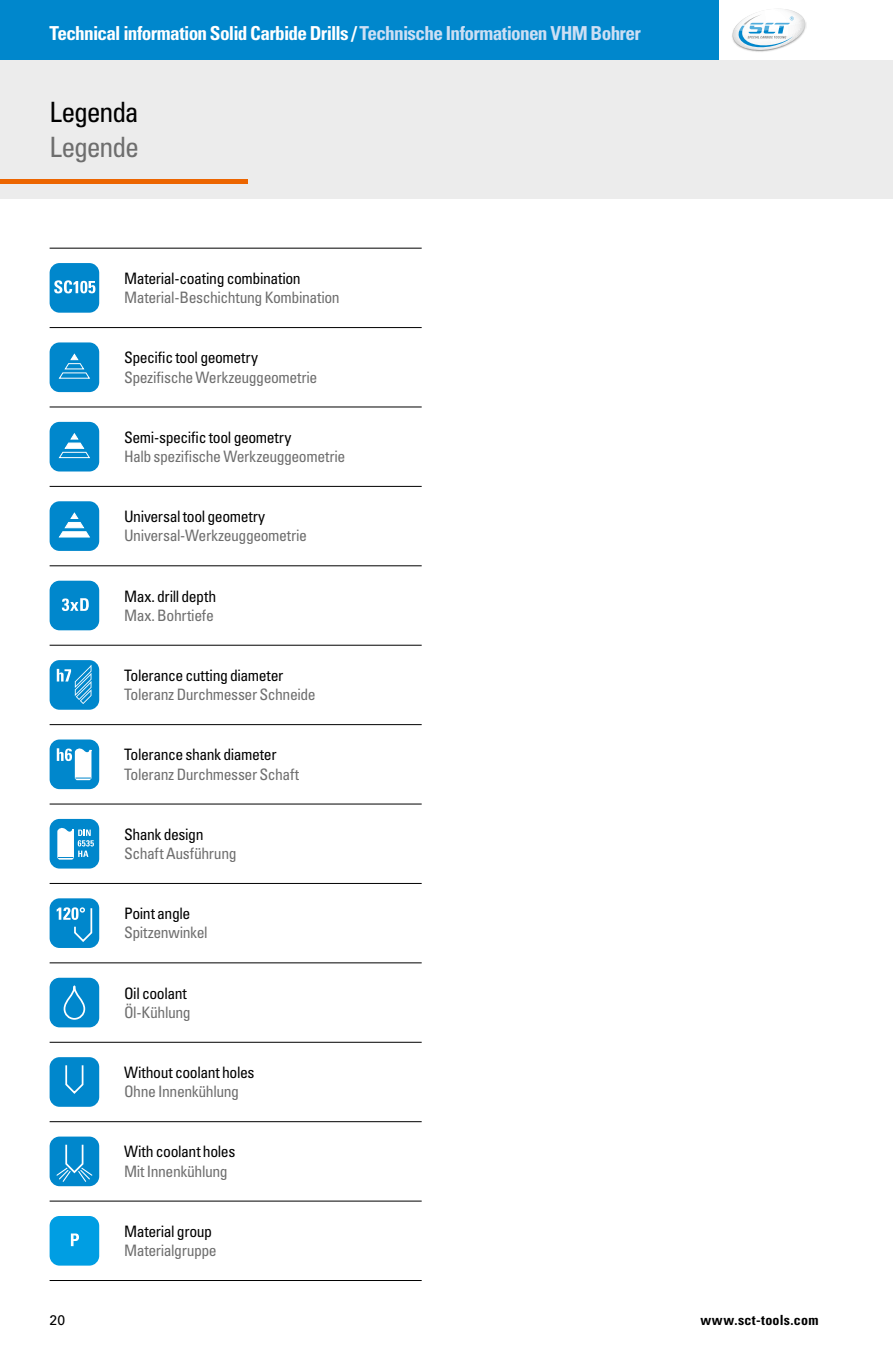
<style>
.page{position:relative;width:893px;height:1350px;background:#fff}
.page>*{position:absolute;margin:0;border:0;box-sizing:border-box;transform-origin:0 0}
.t1{font:condensed 28px "Univers LT Std";letter-spacing:-.045em;color:#000}
.t2{font:condensed 28px "Univers LT Std";letter-spacing:-.045em;color:#6e6e6e}
.t3{font:700 condensed 19.25px "Univers LT Std";letter-spacing:-.035em;color:#fff}
.t4{font:condensed 15.75px "Univers LT Std";letter-spacing:-.025em;color:#6e6e6e}
.t5{font:condensed 15.75px "Univers LT Std";letter-spacing:-.025em;color:#000}
.t6{font:700 condensed 14px "Univers LT Std";letter-spacing:.02em;color:#000}
.t7{font:14px "Univers LT Std";color:#000}
.s1{color:#cddff4}
</style>
<div class="page">
<div style="left:0;top:0;width:893px;height:198px;background:#ececec"></div>
<div style="left:0;top:0;width:719px;height:60px;background:#0087cc"></div>
<div style="left:719px;top:0;width:174px;height:60px;background:#fff"></div>
<svg style="left:732px;top:9px;width:75px;height:43px"></svg>
<div style="left:0;top:179px;width:248px;height:5px;background:#ec6500"></div>
<div style="left:50px;top:263px;width:49px;height:50px;background:#0087cc;border-radius:10px"></div>
<svg style="left:54px;top:280px;width:41px;height:13px"></svg>
<hr style="left:50px;top:327px;width:372px;height:1px;background:#000">
<hr style="left:50px;top:248px;width:372px;height:1px;background:#000">
<div style="left:50px;top:342px;width:49px;height:50px;background:#0087cc;border-radius:10px"></div>
<svg style="left:58px;top:353px;width:32px;height:26px"></svg>
<div style="left:50px;top:422px;width:49px;height:49px;background:#0087cc;border-radius:10px"></div>
<svg style="left:58px;top:433px;width:32px;height:25px"></svg>
<div style="left:50px;top:501px;width:49px;height:50px;background:#0087cc;border-radius:10px"></div>
<svg style="left:58px;top:512px;width:32px;height:26px"></svg>
<div style="left:50px;top:580px;width:49px;height:50px;background:#0087cc;border-radius:10px"></div>
<svg style="left:62px;top:598px;width:27px;height:13px"></svg>
<div style="left:50px;top:660px;width:49px;height:49px;background:#0087cc;border-radius:10px"></div>
<svg style="left:57px;top:665px;width:34px;height:39px"></svg>
<hr style="left:50px;top:406px;width:372px;height:1px;background:#000">
<hr style="left:50px;top:486px;width:372px;height:1px;background:#000">
<hr style="left:50px;top:565px;width:372px;height:1px;background:#000">
<hr style="left:50px;top:645px;width:372px;height:1px;background:#000">
<hr style="left:50px;top:724px;width:372px;height:1px;background:#000">
<div style="left:50px;top:739px;width:49px;height:50px;background:#0087cc;border-radius:10px"></div>
<svg style="left:57px;top:748px;width:35px;height:33px"></svg>
<div style="left:50px;top:819px;width:49px;height:49px;background:#0087cc;border-radius:10px"></div>
<svg style="left:57px;top:827px;width:37px;height:33px"></svg>
<div style="left:50px;top:898px;width:49px;height:49px;background:#0087cc;border-radius:10px"></div>
<svg style="left:57px;top:907px;width:36px;height:35px"></svg>
<hr style="left:50px;top:803px;width:372px;height:1px;background:#000">
<hr style="left:50px;top:883px;width:372px;height:1px;background:#000">
<hr style="left:50px;top:962px;width:372px;height:1px;background:#000">
<div style="left:50px;top:977px;width:49px;height:50px;background:#0087cc;border-radius:10px"></div>
<div style="left:64px;top:985px;width:21px;height:34px;border:2px solid #fff;border-radius:10px"></div>
<div style="left:50px;top:1057px;width:49px;height:49px;background:#0087cc;border-radius:10px"></div>
<svg style="left:65px;top:1065px;width:19px;height:29px"></svg>
<div style="left:50px;top:1136px;width:49px;height:50px;background:#0087cc;border-radius:10px"></div>
<svg style="left:56px;top:1144px;width:37px;height:38px"></svg>
<hr style="left:50px;top:1041px;width:372px;height:1px;background:#000">
<hr style="left:50px;top:1121px;width:372px;height:1px;background:#000">
<hr style="left:50px;top:1200px;width:372px;height:1px;background:#000">
<div style="left:50px;top:1215px;width:49px;height:50px;background:#009ee3;border-radius:10px"></div>
<svg style="left:71px;top:1233px;width:8px;height:13px"></svg>
<hr style="left:50px;top:1280px;width:372px;height:1px;background:#000">
<p class="t3" style="left:50px;top:21px;width:593px">Technical information Solid Carbide Drills / <span class="s1">Technische Informationen VHM Bohrer</span></p>
<h1 class="t1" style="left:50px;top:94px;width:91px">Legenda</h1>
<h1 class="t2" style="left:50px;top:129px;width:91px">Legende</h1>
<p class="t5" style="left:124px;top:268px;width:178px">Material-coating combination</p>
<p class="t4" style="left:124px;top:287px;width:217px">Material-Beschichtung Kombination</p>
<p class="t5" style="left:124px;top:348px;width:135px">Specific tool geometry</p>
<p class="t4" style="left:124px;top:367px;width:195px">Spezifische Werkzeuggeometrie</p>
<p class="t5" style="left:124px;top:427px;width:169px">Semi-specific tool geometry</p>
<p class="t4" style="left:124px;top:446px;width:223px">Halb spezifische Werkzeuggeometrie</p>
<p class="t5" style="left:124px;top:506px;width:143px">Universal tool geometry</p>
<p class="t4" style="left:124px;top:526px;width:185px">Universal-Werkzeuggeometrie</p>
<p class="t5" style="left:124px;top:586px;width:94px">Max. drill depth</p>
<p class="t4" style="left:124px;top:605px;width:91px">Max. Bohrtiefe</p>
<p class="t5" style="left:124px;top:665px;width:161px">Tolerance cutting diameter</p>
<p class="t4" style="left:124px;top:684px;width:193px">Toleranz Durchmesser Schneide</p>
<p class="t5" style="left:124px;top:744px;width:154px">Tolerance shank diameter</p>
<p class="t4" style="left:124px;top:764px;width:177px">Toleranz Durchmesser Schaft</p>
<p class="t5" style="left:124px;top:824px;width:81px">Shank design</p>
<p class="t4" style="left:124px;top:843px;width:114px">Schaft Ausführung</p>
<p class="t5" style="left:124px;top:903px;width:68px">Point angle</p>
<p class="t4" style="left:124px;top:922px;width:85px">Spitzenwinkel</p>
<p class="t5" style="left:124px;top:983px;width:64px">Oil coolant</p>
<p class="t4" style="left:124px;top:1002px;width:68px">Öl-Kühlung</p>
<p class="t5" style="left:124px;top:1062px;width:132px">Without coolant holes</p>
<p class="t4" style="left:124px;top:1081px;width:117px">Ohne Innenkühlung</p>
<p class="t5" style="left:124px;top:1141px;width:113px">With coolant holes</p>
<p class="t4" style="left:124px;top:1161px;width:105px">Mit Innenkühlung</p>
<p class="t5" style="left:124px;top:1221px;width:89px">Material group</p>
<p class="t4" style="left:124px;top:1240px;width:94px">Materialgruppe</p>
<p class="t7" style="left:50px;top:1311px;width:17px">20</p>
<p class="t6" style="left:700px;top:1311px;width:120px">www.sct-tools.com</p>
</div>
